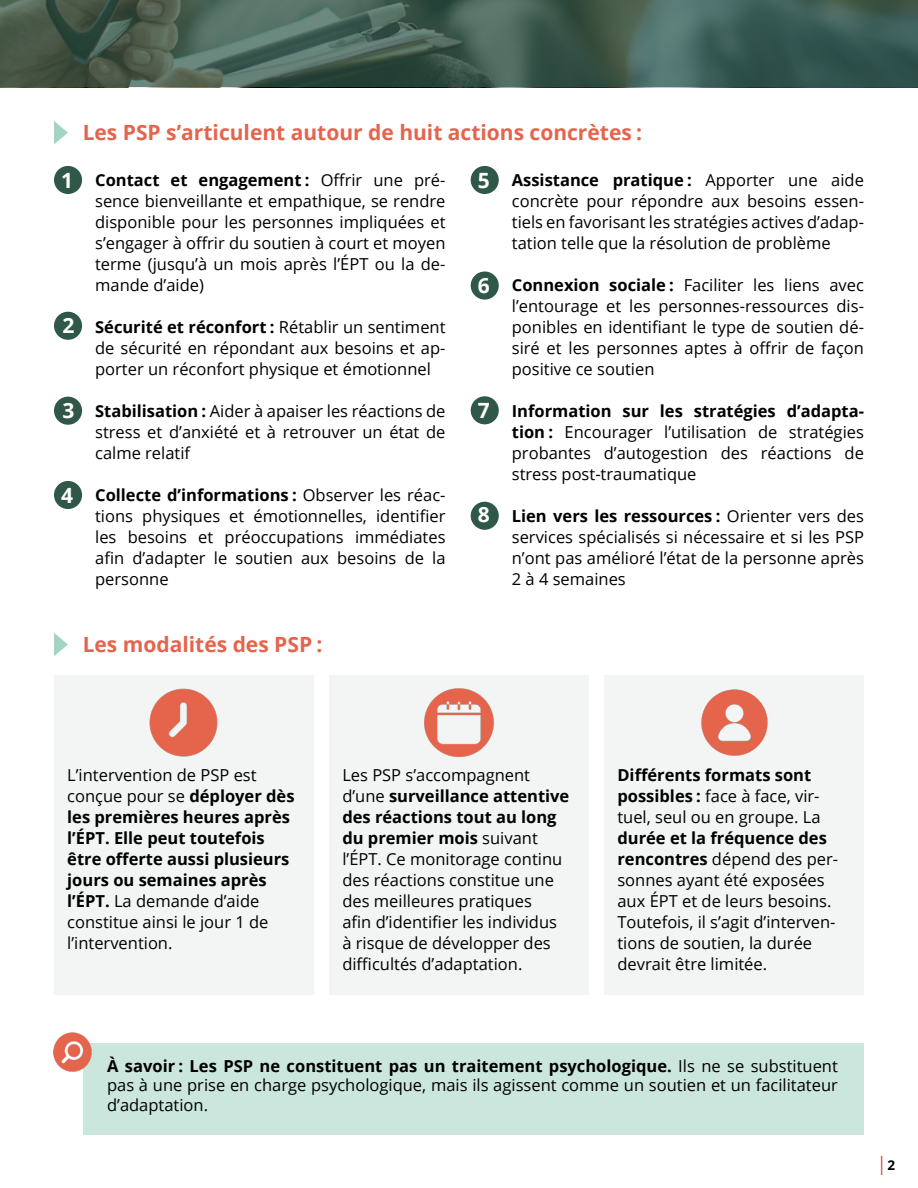
<style>
.page{position:relative;width:918px;height:1188px;background:#fff}
.page>*{position:absolute;margin:0;border:0;box-sizing:border-box;transform-origin:0 0}
.t1{font:700 21px "Open Sans";color:#e4644c}
.t2{font:700 21px "Open Sans";color:#fff}
.t3{font:16.5px/21px "Open Sans";color:#000;text-align:justify}
.t4{font:700 16.5px/21px "Open Sans";color:#000}
.t5{font:700 13.5px "Open Sans";color:#000}
.s1{font-weight:700}
.s2{font-weight:400}
</style>
<div class="page">
<svg style="left:881px;top:1156px;width:1px;height:19px"></svg>
<div style="left:54px;top:676px;width:260px;height:319px;background:#f2f5f4"></div>
<div style="left:329px;top:676px;width:260px;height:319px;background:#f2f5f4"></div>
<div style="left:604px;top:676px;width:260px;height:319px;background:#f2f5f4"></div>
<svg style="left:0;top:0;width:918px;height:87px;background:#435e53"></svg>
<img style="left:149px;top:688px;width:69px;height:69px">
<div style="left:83px;top:1043px;width:781px;height:91px;background:#cbe6dc"></div>
<img style="left:54px;top:1033px;width:38px;height:38px">
<img style="left:424px;top:688px;width:70px;height:69px">
<img style="left:701px;top:689px;width:67px;height:67px">
<div style="left:54px;top:166px;width:28px;height:28px;background:#2f5849;border-radius:50%"></div>
<div style="left:54px;top:312px;width:28px;height:28px;background:#2f5849;border-radius:50%"></div>
<div style="left:54px;top:397px;width:28px;height:28px;background:#2f5849;border-radius:50%"></div>
<div style="left:54px;top:481px;width:28px;height:28px;background:#2f5849;border-radius:50%"></div>
<div style="left:471px;top:166px;width:28px;height:28px;background:#2f5849;border-radius:50%"></div>
<div style="left:471px;top:272px;width:28px;height:28px;background:#2f5849;border-radius:50%"></div>
<div style="left:471px;top:396px;width:28px;height:28px;background:#2f5849;border-radius:50%"></div>
<div style="left:471px;top:502px;width:28px;height:28px;background:#2f5849;border-radius:50%"></div>
<svg style="left:54px;top:121px;width:14px;height:23px"></svg>
<svg style="left:54px;top:633px;width:14px;height:23px"></svg>
<p class="t1" style="left:83px;top:118px;width:561px">Les PSP s’articulent autour de huit actions concrètes :</p>
<p class="t2" style="left:61px;top:165px;width:13px">1</p>
<p class="t2" style="left:62px;top:311px;width:13px">2</p>
<p class="t2" style="left:62px;top:396px;width:13px">3</p>
<p class="t2" style="left:61px;top:480px;width:13px">4</p>
<p class="t3" style="left:95px;top:169px;width:352px"><span class="s1">Contact et engagement :</span> Offrir une pré&shy;sence bienveillante et empathique, se rendre disponible pour les personnes impliquées et s’engager à offrir du soutien à court et moyen terme (jusqu’à un mois après l’ÉPT ou la de&shy;mande d’aide)</p>
<p class="t3" style="left:95px;top:316px;width:352px"><span class="s1">Sécurité et réconfort :</span> Rétablir un sentiment de sécurité en répondant aux besoins et ap&shy;porter un réconfort physique et émotionnel</p>
<p class="t3" style="left:95px;top:400px;width:352px"><span class="s1">Stabilisation :</span> Aider à apaiser les réactions de stress et d’anxiété et à retrouver un état de calme relatif</p>
<p class="t3" style="left:95px;top:484px;width:352px"><span class="s1">Collecte d’informations :</span> Observer les réac&shy;tions physiques et émotionnelles, identifier les besoins et préoccupations immédiates afin d’adapter le soutien aux besoins de la personne</p>
<p class="t2" style="left:478px;top:165px;width:13px">5</p>
<p class="t2" style="left:478px;top:271px;width:13px">6</p>
<p class="t2" style="left:478px;top:395px;width:13px">7</p>
<p class="t2" style="left:478px;top:500px;width:13px">8</p>
<p class="t3" style="left:512px;top:169px;width:354px"><span class="s1">Assistance pratique :</span> Apporter une aide concrète pour répondre aux besoins essen&shy;tiels en favorisant les stratégies actives d’adap&shy;tation telle que la résolution de problème</p>
<p class="t3" style="left:512px;top:274px;width:354px"><span class="s1">Connexion sociale :</span> Faciliter les liens avec l’entourage et les personnes-ressources dis&shy;ponibles en identifiant le type de soutien dé&shy;siré et les personnes aptes à offrir de façon positive ce soutien</p>
<p class="t3" style="left:512px;top:400px;width:354px"><span class="s1">Information sur les stratégies d’adapta&shy;tion :</span> Encourager l’utilisation de stratégies probantes d’autogestion des réactions de stress post-traumatique</p>
<p class="t3" style="left:512px;top:505px;width:354px"><span class="s1">Lien vers les ressources :</span> Orienter vers des services spécialisés si nécessaire et si les PSP n’ont pas amélioré l’état de la personne après 2 à 4 semaines</p>
<p class="t1" style="left:83px;top:630px;width:241px">Les modalités des PSP :</p>
<p class="t4" style="left:67px;top:764px;width:229px"><span class="s2">L’intervention de PSP est conçue pour se</span> déployer dès les premières heures après l’ÉPT. Elle peut toutefois être offerte aussi plusieurs jours ou semaines après l’ÉPT. <span class="s2">La demande d’aide constitue ainsi le jour 1 de l’intervention.</span></p>
<p class="t3" style="left:342px;top:764px;width:229px;text-align:left">Les PSP s’accompagnent d’une <span class="s1">surveillance attentive des réactions tout au long du premier mois</span> suivant l’ÉPT. Ce monitorage continu des réactions constitue une des meilleures pratiques<br>afin d’identifier les individus à risque de développer des difficultés d’adaptation.</p>
<p class="t3" style="left:617px;top:764px;width:205px;text-align:left"><span class="s1">Différents formats sont possibles :</span> face à face, vir&shy;tuel, seul ou en groupe. La</p>
<p class="t3" style="left:617px;top:828px;width:222px;text-align:left"><span class="s1">durée et la fréquence des rencontres</span> dépend des per&shy;sonnes ayant été exposées aux ÉPT et de leurs besoins.<br>Toutefois, il s’agit d’interven&shy;tions de soutien, la durée devrait être limitée.</p>
<p class="t3" style="left:107px;top:1056px;width:732px;line-height:19.5px"><span class="s1">À savoir : Les PSP ne constituent pas un traitement psychologique.</span> Ils ne se substituent pas à une prise en charge psychologique, mais ils agissent comme un soutien et un facilitateur d’adaptation.</p>
<p class="t5" style="left:887px;top:1155px;width:9px">2</p>
</div>
